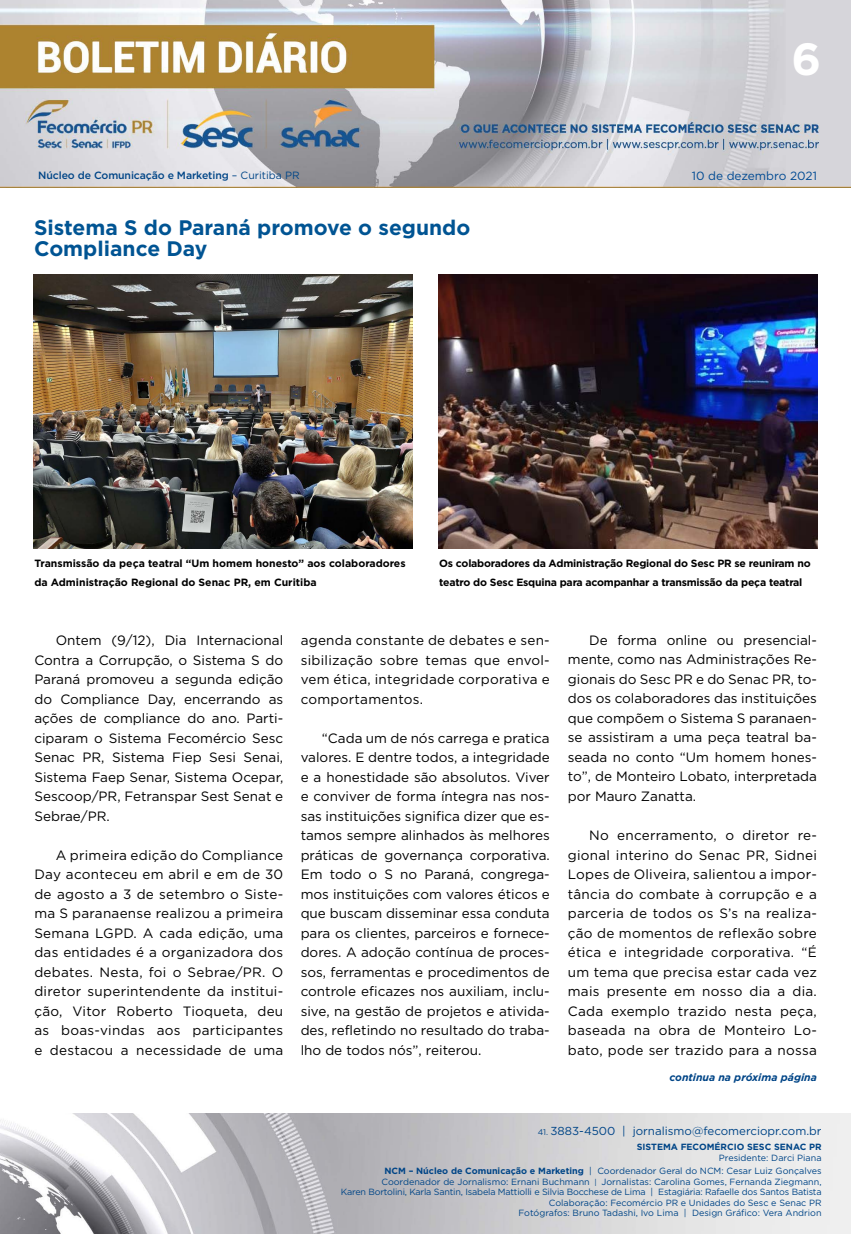
<style>
.page{position:relative;width:851px;height:1234px;background:#fff}
.page>*{position:absolute;margin:0;border:0;box-sizing:border-box;transform-origin:0 0}
.t1{font:700 45px "Gotham";color:#fff}
.t2{font:700 21px/21px "Gotham";color:#005493}
.t3{font:13.5px/19.5px "Gotham";color:#000;text-align:justify}
.t4{font:11.85px "Gotham";color:#004a93}
.t5{font:11.55px "Gotham";color:#004587}
.t6{font:700 10.5px/19.5px "Gotham";letter-spacing:-.02em;color:#000}
.t7{font:700 10.5px/19.5px "Gotham";color:#000}
.t8{font:500 10.5px "Gotham";letter-spacing:-.01em;color:#004587}
.t9{font:italic 700 10.5px "Gotham";color:#004587}
.t10{font:9px/10.5px "Gotham";color:#004587;text-align:right}
.t11{font:700 9px "Gotham";color:#004587}
.s1{font-weight:400}
.s2{font-size:8.25px}
.s3{font-weight:700}
.s4{font-size:7.65px}
</style>
<div class="page">
<img style="left:0;top:0;width:850px;height:188px">
<img style="left:0;top:1113px;width:850px;height:120px">
<img style="left:33px;top:274px;width:379px;height:275px">
<img style="left:438px;top:274px;width:379px;height:275px">
<h1 class="t1" style="left:791px;top:29px;width:31px">6</h1>
<p class="t8" style="left:38px;top:168px;width:263px">Núcleo de Comunicação e Marketing <span class="s1">– Curitiba PR</span></p>
<p class="t4" style="left:691px;top:168px;width:127px">10 de dezembro 2021</p>
<h2 class="t2" style="left:34px;top:216px;width:438px">Sistema S do Paraná promove o segundo<br>Compliance Day</h2>
<p class="t7" style="left:34px;top:553px;width:373px">Transmissão da peça teatral “Um homem honesto” aos colaboradores da Administração Regional do Senac PR, em Curitiba</p>
<p class="t6" style="left:439px;top:553px;width:373px">Os colaboradores da Administração Regional do Sesc PR se reuniram no teatro do Sesc Esquina para acompanhar a transmissão da peça teatral</p>
<p class="t3" style="left:34px;top:630px;width:250px;text-indent:21px">Ontem (9/12), Dia Internacional Contra a Corrupção, o Sistema S do Paraná promoveu a segunda edição do Compliance Day, encerrando as ações de compliance do ano. Parti&shy;ciparam o Sistema Fecomércio Sesc Senac PR, Sistema Fiep Sesi Senai, Sistema Faep Senar, Sistema Ocepar, Sescoop/PR, Fetranspar Sest Senat e Sebrae/PR.</p>
<p class="t3" style="left:34px;top:844px;width:250px;text-indent:21px">A primeira edição do Compliance Day aconteceu em abril e em de 30 de agosto a 3 de setembro o Siste&shy;ma S paranaense realizou a primeira Semana LGPD. A cada edição, uma das entidades é a organizadora dos debates. Nesta, foi o Sebrae/PR. O diretor superintendente da institui&shy;ção, Vitor Roberto Tioqueta, deu as boas-vindas aos participantes e destacou a necessidade de uma</p>
<p class="t3" style="left:300px;top:630px;width:250px">agenda constante de debates e sen&shy;sibilização sobre temas que envol&shy;vem ética, integridade corporativa e comportamentos.</p>
<p class="t3" style="left:300px;top:727px;width:250px;text-indent:21px">“Cada um de nós carrega e pratica valores. E dentre todos, a integridade e a honestidade são absolutos. Viver e conviver de forma íntegra nas nos&shy;sas instituições significa dizer que es&shy;tamos sempre alinhados às melhores práticas de governança corporativa.<br>Em todo o S no Paraná, congrega&shy;mos instituições com valores éticos e que buscam disseminar essa conduta para os clientes, parceiros e fornece&shy;dores. A adoção contínua de proces&shy;sos, ferramentas e procedimentos de controle eficazes nos auxiliam, inclu&shy;sive, na gestão de projetos e ativida&shy;des, refletindo no resultado do traba&shy;lho de todos nós”, reiterou.</p>
<p class="t3" style="left:567px;top:630px;width:250px;text-indent:21px">De forma online ou presencial&shy;mente, como nas Administrações Re&shy;gionais do Sesc PR e do Senac PR, to&shy;dos os colaboradores das instituições que compõem o Sistema S paranaen&shy;se assistiram a uma peça teatral ba&shy;seada no conto “Um homem hones&shy;to”, de Monteiro Lobato, interpretada por Mauro Zanatta.</p>
<p class="t3" style="left:567px;top:825px;width:250px;text-indent:21px">No encerramento, o diretor re&shy;gional interino do Senac PR, Sidnei Lopes de Oliveira, salientou a impor&shy;tância do combate à corrupção e a parceria de todos os S’s na realiza&shy;ção de momentos de reflexão sobre ética e integridade corporativa. “É um tema que precisa estar cada vez mais presente em nosso dia a dia.<br>Cada exemplo trazido nesta peça, baseada na obra de Monteiro Lo&shy;bato, pode ser trazido para a nossa</p>
<p class="t9" style="left:669px;top:1070px;width:149px">continua na próxima página</p>
<p class="t5" style="left:537px;top:1123px;width:285px"><span class="s2">41.</span> 3883-4500 | jornalismo@fecomerciopr.com.br</p>
<p class="t11" style="left:636px;top:1140px;width:186px">SISTEMA FECOMÉRCIO SESC SENAC PR</p>
<p class="t10" style="left:384px;top:1150px;width:438px;line-height:13.5px">Presidente: Darci Piana<br><span class="s3">NCM – Núcleo de Comunicação e Marketing</span> | Coordenador Geral do NCM: Cesar Luiz Gonçalves</p>
<p class="t10" style="left:341px;top:1175px;width:482px">Coordenador de Jornalismo: Ernani Buchmann <span class="s4">|</span> Jornalistas: Carolina Gomes, Fernanda Ziegmann,<br>Karen Bortolini, Karla Santin, Isabela Mattiolli e Silvia Bocchese de Lima | Estagiária: Rafaelle dos Santos Batista Colaboração: Fecomércio PR e Unidades do Sesc e Senac PR<br>Fotógrafos: Bruno Tadashi, Ivo Lima | Design Gráfico: Vera Andrion</p>
</div>
